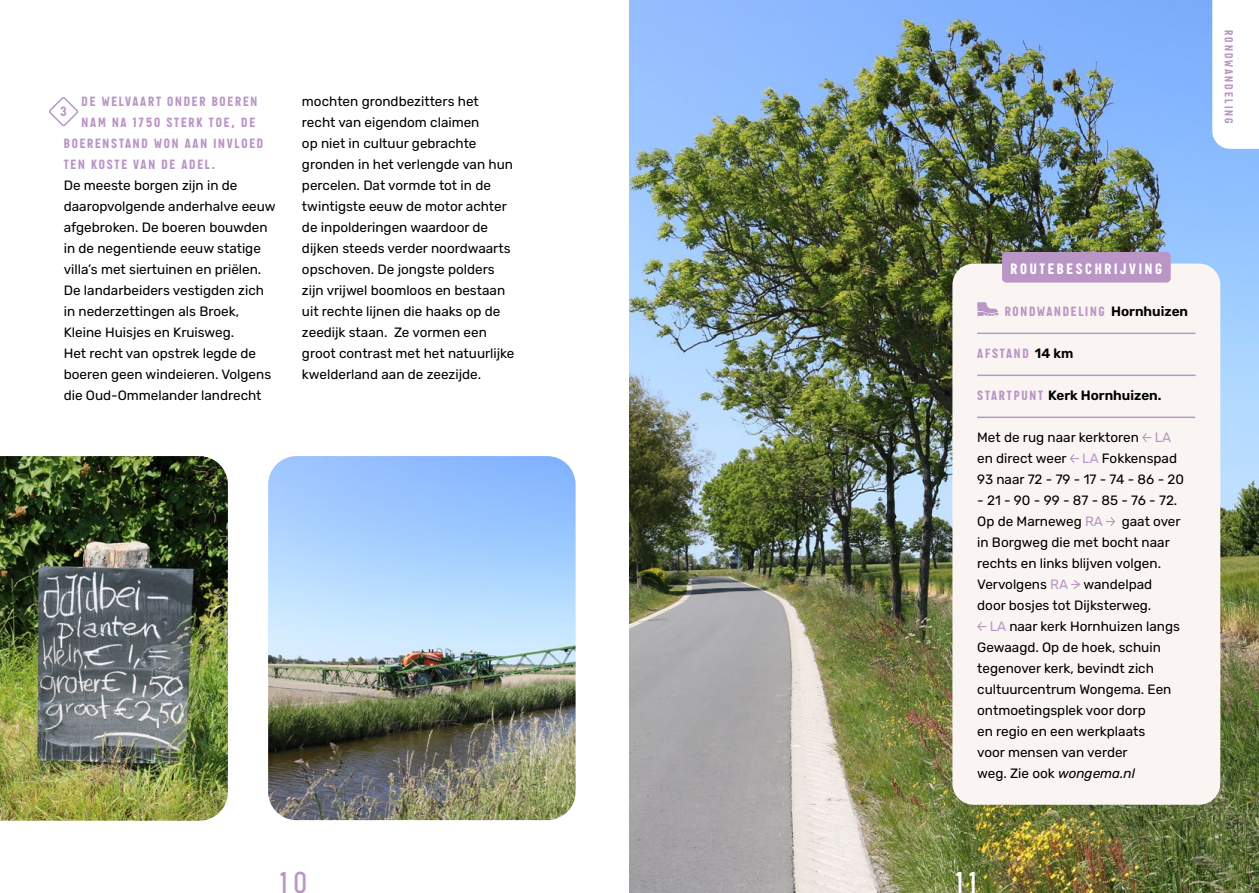
<style>
.page{position:relative;width:1259px;height:893px;background:#fff}
.page>*{position:absolute;margin:0;border:0;box-sizing:border-box;transform-origin:0 0}
.t1{font:700 27px "Targa Pro";color:#ba96c7}
.t2{font:700 27px "Targa Pro";color:#fff}
.t3{font:13.5px/21px "Rubik";color:#000}
.t4{font:600 13.5px "Rubik";color:#000}
.t5{font:800 13.5px "Targa Pro";letter-spacing:.2em;color:#fff}
.t6{font:800 12px "Targa Pro";letter-spacing:.15em;color:#ba96c7}
.t7{font:800 10.5px "Targa Pro";letter-spacing:.2em;color:#ba96c7}
.s1{font-family:"Rubik";font-weight:600;font-size:13.5px;color:#000}
.s2{font-family:"Targa Pro";font-weight:800;font-size:12px;color:#ba96c7}
.s3{color:#ba96c7}
.s4{color:#faf5f2}
.s5{font-style:italic}
</style>
<div class="page">
<img style="left:629px;top:0;width:630px;height:893px">
<div style="left:952px;top:264px;width:268px;height:541px;background:#faf5f2;border-radius:21px"></div>
<svg style="left:977px;top:302px;width:21px;height:14px"></svg>
<hr style="left:977px;top:333px;width:218px;height:1px;background:#ba96c7">
<hr style="left:977px;top:375px;width:218px;height:1px;background:#ba96c7">
<hr style="left:977px;top:417px;width:218px;height:1px;background:#ba96c7">
<svg style="left:1142px;top:433px;width:9px;height:9px"></svg>
<svg style="left:1070px;top:454px;width:9px;height:9px"></svg>
<svg style="left:1106px;top:517px;width:9px;height:9px"></svg>
<svg style="left:1071px;top:580px;width:10px;height:9px"></svg>
<svg style="left:977px;top:622px;width:9px;height:9px"></svg>
<div style="left:1002px;top:252px;width:168px;height:31px;background:#ba96c7;border-radius:4px"></div>
<svg style="left:49px;top:97px;width:29px;height:30px"></svg>
<img style="left:0;top:456px;width:228px;height:365px">
<img style="left:268px;top:456px;width:307px;height:364px">
<svg style="left:1212px;top:0;width:47px;height:149px"></svg>
<p class="t6" style="left:82px;top:92px;width:177px">DE WELVAART ONDER BOEREN</p>
<p class="t6" style="left:82px;top:113px;width:175px">NAM NA 1750 STERK TOE, DE</p>
<p class="t6" style="left:64px;top:134px;width:201px">BOERENSTAND WON AAN INVLOED</p>
<p class="t6" style="left:64px;top:155px;width:152px">TEN KOSTE VAN DE ADEL.</p>
<p class="t3" style="left:64px;top:176px;width:213px">De meeste borgen zijn in de daaropvolgende anderhalve eeuw afgebroken. De boeren bouwden in de negentiende eeuw statige villa’s met siertuinen en priëlen.<br>De landarbeiders vestigden zich in nederzettingen als Broek,<br>Kleine Huisjes en Kruisweg.<br>Het recht van opstrek legde de boeren geen windeieren. Volgens die Oud-Ommelander landrecht</p>
<p class="t6" style="left:60px;top:102px;width:8px">3</p>
<p class="t3" style="left:302px;top:92px;width:214px">mochten grondbezitters het recht van eigendom claimen<br>op niet in cultuur gebrachte gronden in het verlengde van hun percelen. Dat vormde tot in de twintigste eeuw de motor achter de inpolderingen waardoor de dijken steeds verder noordwaarts opschoven. De jongste polders zijn vrijwel boomloos en bestaan uit rechte lijnen die haaks op de zeedijk staan. Ze vormen een groot contrast met het natuurlijke kwelderland aan de zeezijde.</p>
<p class="t5" style="left:1010px;top:258px;width:153px">ROUTEBESCHRIJVING</p>
<p class="t6" style="left:1004px;top:302px;width:185px">RONDWANDELING <span class="s1">Hornhuizen</span></p>
<p class="t6" style="left:977px;top:344px;width:98px">AFSTAND <span class="s1">14 km</span></p>
<p class="t4" style="left:977px;top:385px;width:186px"><span class="s2">STARTPUNT</span> Kerk Hornhuizen.</p>
<p class="t3" style="left:977px;top:428px;width:208px">Met de rug naar kerktoren <span class="s3">LA </span>en direct weer <span class="s3">LA</span> Fokkenspad<br>93 naar 72 - 79 - 17 - 74 - 86 - 20</p>
<p class="t3" style="left:977px;top:491px;width:205px">- 21 - 90 - 99 - 87 - 85 - 76 - 72.<br>Op de Marneweg <span class="s3">RA</span> <span class="s4">,</span> gaat over in Borgweg die met bocht naar rechts en links blijven volgen.<br>Vervolgens <span class="s3">RA</span> wandelpad door bosjes tot Dijksterweg.</p>
<p class="t3" style="left:977px;top:617px;width:204px;text-indent:12px"><span class="s3">LA</span> naar kerk Hornhuizen langs<br>Gewaagd. Op de hoek, schuin tegenover kerk, bevindt zich cultuurcentrum Wongema. Een ontmoetingsplek voor dorp<br>en regio en een werkplaats<br>voor mensen van verder<br>weg. Zie ook <span class="s5">wongema.nl</span></p>
<h1 class="t1" style="left:280px;top:861px;width:29px">10</h1>
<h1 class="t2" style="left:955px;top:861px;width:23px">11</h1>
<p class="t7" style="left:1237px;top:30px;width:95px;rotate:90deg">RONDWANDELING</p>
</div>
